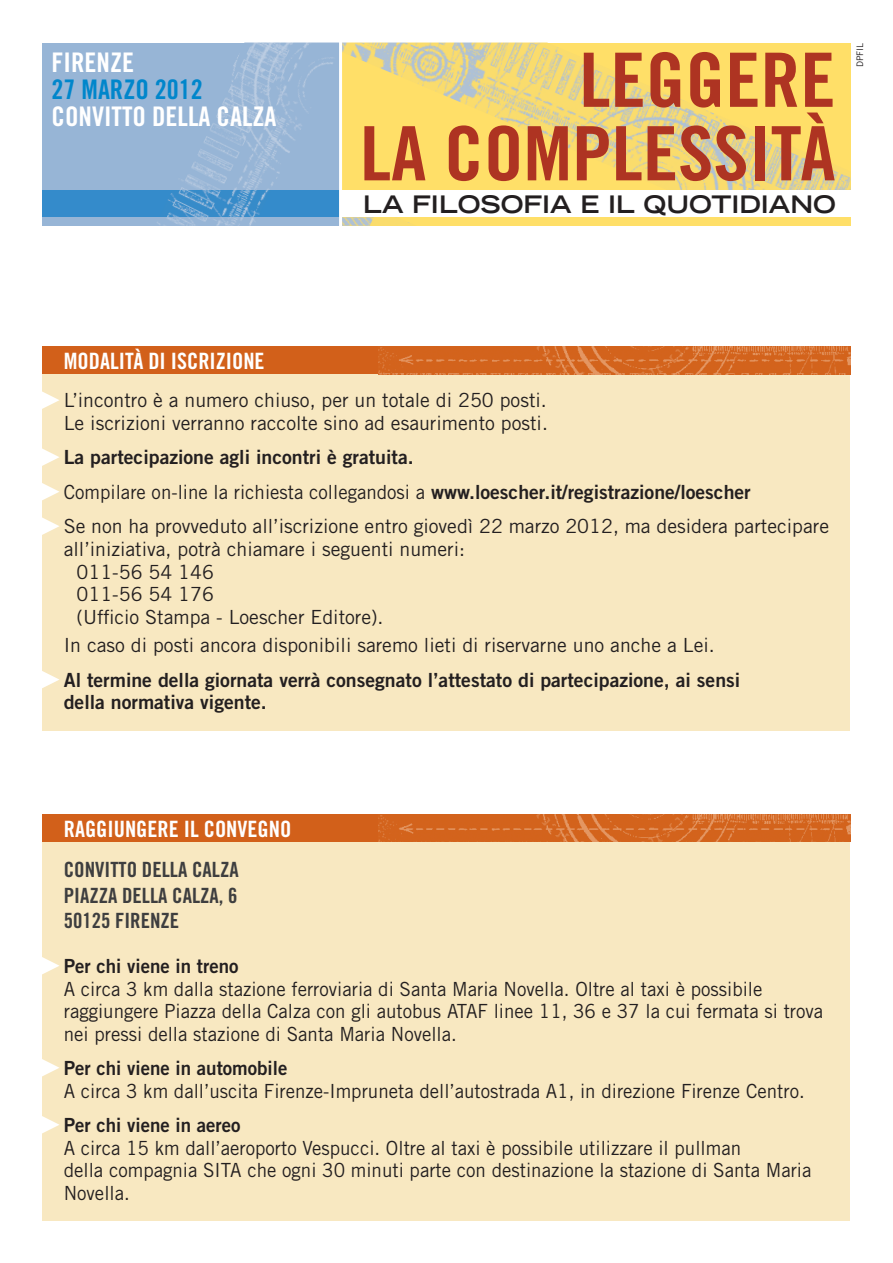
<style>
.page{position:relative;width:893px;height:1263px;background:#fff}
.page>*{position:absolute;margin:0;border:0;box-sizing:border-box;transform-origin:0 0}
.t1{font:75px "Trade Gothic LT Std Bd Cn 20";color:#ae3422;scale:1.06 1}
.t2{font:27px "Trade Gothic LT Std Bd Cn 20";color:#fff}
.t3{font:27px "Trade Gothic LT Std Bd Cn 20";color:#0086cb}
.t4{font:700 expanded 24.15px "Trade Gothic LT Std";color:#231f20}
.t5{font:22.5px "Trade Gothic LT Std Bd Cn 20";color:#fff}
.t6{font:21px/25.5px "Trade Gothic LT Std Bd Cn 20";color:#3e3e3f;text-align:justify}
.t7{font:19.5px/22.5px "Trade Gothic LT Std";color:#231f20;scale:.96 1}
.t8{font:19.5px/22.5px "Trade Gothic LT Std";color:#231f20}
.t9{font:19.5px/22.5px "Trade Gothic LT Std Bd 2";color:#231f20}
.t10{font:19.5px "Trade Gothic LT Std Bd 2";color:#231f20;scale:.96 1}
.t11{font:9px "Trade Gothic LT Std";color:#231f20}
.s1{font-family:"Trade Gothic LT Std Bd 2"}
</style>
<div class="page">
<div style="left:43px;top:43px;width:297px;height:152px;background:#97b5d6"></div>
<img style="left:180px;top:43px;width:153px;height:147px">
<svg style="left:342px;top:43px;width:508px;height:147px;fill:#ffdf68"></svg>
<div style="left:340px;top:217px;width:510px;height:9px;background:#ffdf68"></div>
<img style="left:342px;top:217px;width:67px;height:9px">
<div style="left:43px;top:190px;width:297px;height:30px;background:#348bcb"></div>
<img style="left:167px;top:190px;width:102px;height:27px">
<div style="left:43px;top:217px;width:297px;height:9px;background:#97b5d6"></div>
<img style="left:157px;top:217px;width:97px;height:9px">
<hr style="left:339px;top:0;width:3px;height:238px;background:#fff">
<div style="left:43px;top:373px;width:807px;height:357px;background:#f8e8c1"></div>
<svg style="left:42px;top:391px;width:17px;height:19px"></svg>
<svg style="left:42px;top:448px;width:17px;height:19px"></svg>
<svg style="left:42px;top:482px;width:17px;height:19px"></svg>
<svg style="left:42px;top:517px;width:17px;height:19px"></svg>
<svg style="left:42px;top:670px;width:17px;height:19px"></svg>
<div style="left:43px;top:347px;width:807px;height:27px;background:#d2601a"></div>
<img style="left:379px;top:347px;width:471px;height:27px">
<div style="left:43px;top:840px;width:807px;height:380px;background:#f8e8c1"></div>
<svg style="left:42px;top:956px;width:17px;height:19px"></svg>
<svg style="left:42px;top:1058px;width:17px;height:19px"></svg>
<svg style="left:42px;top:1115px;width:17px;height:19px"></svg>
<div style="left:43px;top:814px;width:807px;height:28px;background:#d2601a"></div>
<img style="left:378px;top:814px;width:472px;height:28px">
<h2 class="t2" style="left:52px;top:46px;width:84px">FIRENZE</h2>
<h2 class="t3" style="left:52px;top:73px;width:153px">27 MARZO 2012</h2>
<h2 class="t2" style="left:52px;top:100px;width:226px">CONVITTO DELLA CALZA</h2>
<h1 class="t1" style="left:579px;top:35px;width:171px">LEGGERE</h1>
<h1 class="t1" style="left:360px;top:108px;width:116px">LA COMPLE</h1>
<h1 class="t1" style="left:678px;top:108px;width:150px">SSITÀ</h1>
<p class="t4" style="left:363px;top:189px;width:474px">LA FILOSOFIA E IL QUOTIDIANO</p>
<p class="t11" style="left:855px;top:67px;width:26px;rotate:-90deg">DPFIL</p>
<p class="t5" style="left:64px;top:348px;width:202px">MODALITÀ DI ISCRIZIONE</p>
<p class="t8" style="left:64px;top:389px;width:486px">L’incontro è a numero chiuso, per un totale di 250 posti.<br>Le iscrizioni verranno raccolte sino ad esaurimento posti.</p>
<p class="t9" style="left:64px;top:446px;width:351px">La partecipazione agli incontri è gratuita.</p>
<p class="t7" style="left:64px;top:474px;width:799px;line-height:34.5px">Compilare on-line la richiesta collegandosi a <span class="s1">www.loescher.it/registrazione/loescher<br></span>Se non ha provveduto all’iscrizione entro giovedì 22 marzo 2012, ma desidera partecipare</p>
<p class="t8" style="left:77px;top:537px;width:390px;text-indent:-13px">all’iniziativa, potrà chiamare i seguenti numeri:<br>011-56 54 146<br>011-56 54 176<br>(Ufficio Stampa - Loescher Editore).</p>
<p class="t8" style="left:64px;top:634px;width:653px">In caso di posti ancora disponibili saremo lieti di riservarne uno anche a Lei.</p>
<p class="t9" style="left:64px;top:668px;width:678px">Al termine della giornata verrà consegnato l’attestato di partecipazione, ai sensi della normativa vigente.</p>
<p class="t5" style="left:64px;top:815px;width:229px">RAGGIUNGERE IL CONVEGNO</p>
<p class="t6" style="left:64px;top:857px;width:176px">CONVITTO DELLA CALZA PIAZZA DELLA CALZA, 6<br>50125 FIRENZE</p>
<p class="t10" style="left:64px;top:954px;width:183px">Per chi viene in treno</p>
<p class="t7" style="left:64px;top:977px;width:793px">A circa 3 km dalla stazione ferroviaria di Santa Maria Novella. Oltre al taxi è possibile raggiungere Piazza della Calza con gli autobus ATAF linee 11, 36 e 37 la cui fermata si trova nei pressi della stazione di Santa Maria Novella.</p>
<p class="t10" style="left:64px;top:1056px;width:234px">Per chi viene in automobile</p>
<p class="t7" style="left:64px;top:1079px;width:773px">A circa 3 km dall’uscita Firenze-Impruneta dell’autostrada A1, in direzione Firenze Centro.</p>
<p class="t10" style="left:64px;top:1113px;width:186px">Per chi viene in aereo</p>
<p class="t7" style="left:64px;top:1136px;width:780px">A circa 15 km dall’aeroporto Vespucci. Oltre al taxi è possibile utilizzare il pullman<br>della compagnia SITA che ogni 30 minuti parte con destinazione la stazione di Santa Maria<br>Novella.</p>
</div>
